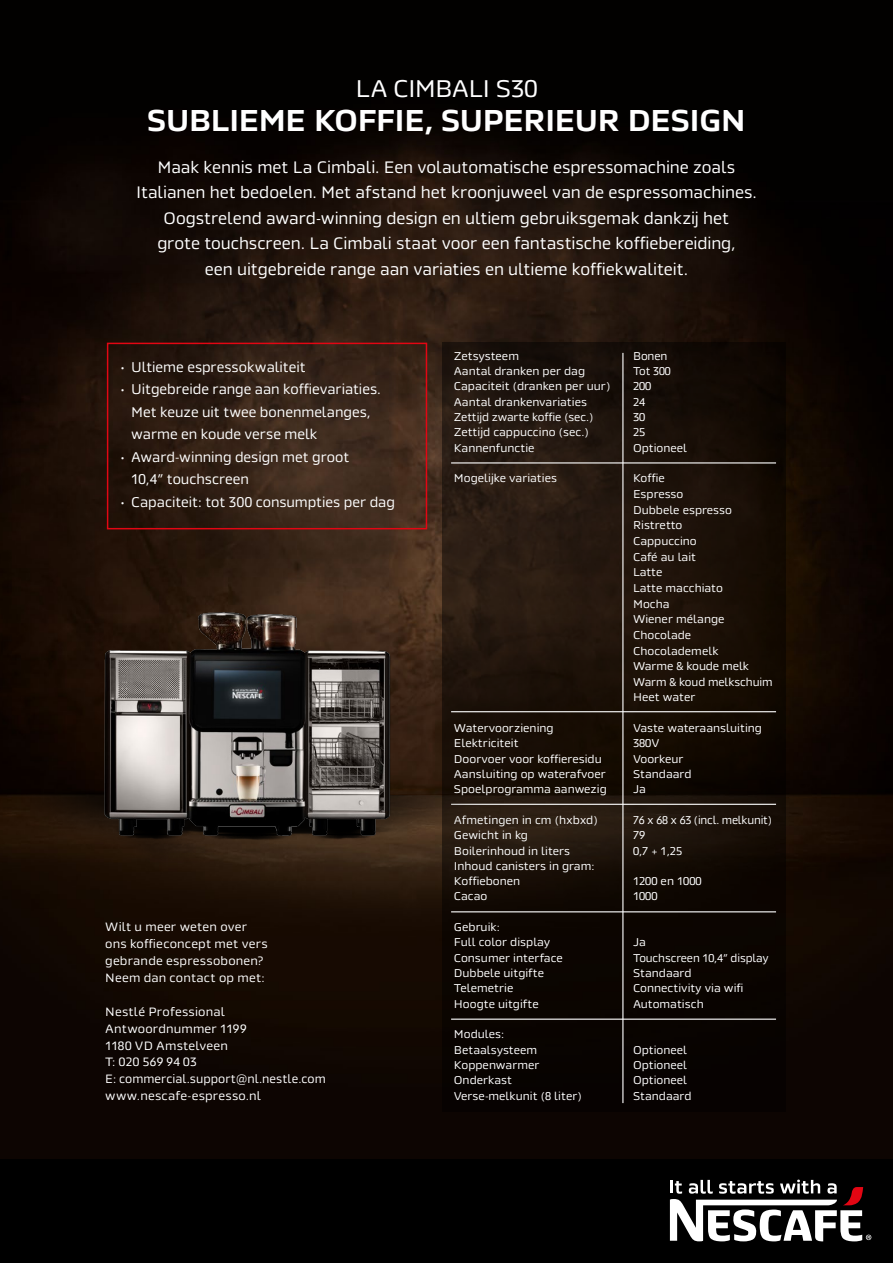
<style>
.page{position:relative;width:893px;height:1263px;background:#fff}
.page>*{position:absolute;margin:0;border:0;box-sizing:border-box;transform-origin:0 0}
.t1{font:700 30px "Nescafe Sans";letter-spacing:-.03em;color:#fff}
.t2{font:24px "Nescafe Sans";letter-spacing:-.03em;color:#fff}
.t3{font:16.5px/25.5px "Nescafe Sans";letter-spacing:-.01em;color:#fff;text-align:center}
.t4{font:13.95px/22.5px "Nescafe Sans";letter-spacing:-.005em;color:#fff}
.t5{font:12px/17px "Nescafe Sans";letter-spacing:.01em;color:#fff}
.t6{font:11.25px/15.6px "Nescafe Sans";color:#fff}
.t7{font:11.25px "Nescafe Sans";letter-spacing:-.02em;color:#fff}
.t8{font:11.25px "Nescafe Sans";color:#fff;scale:.96 1}
</style>
<div class="page">
<img style="left:0;top:0;width:893px;height:1159px">
<svg style="left:443px;top:343px;width:343px;height:769px;background:#170e07"></svg>
<hr style="left:451px;top:462px;width:325px;height:1px;background:#fff">
<hr style="left:451px;top:711px;width:325px;height:1px;background:#fff">
<hr style="left:451px;top:804px;width:325px;height:1px;background:#fff">
<hr style="left:451px;top:911px;width:325px;height:1px;background:#fff">
<hr style="left:451px;top:1018px;width:325px;height:2px;background:#fff">
<hr style="left:622px;top:353px;width:1px;height:750px;background:#fff">
<div style="left:0;top:1159px;width:893px;height:104px;background:#000"></div>
<svg style="left:670px;top:1179px;width:201px;height:62px"></svg>
<div style="left:107px;top:343px;width:320px;height:186px;border:2px solid #e30613"></div>
<img style="left:66px;top:601px;width:363px;height:188px">
<img style="left:0;top:789px;width:581px;height:124px">
<h2 class="t2" style="left:355px;top:75px;width:183px">LA CIMBALI S30</h2>
<h1 class="t1" style="left:147px;top:104px;width:601px">SUBLIEME KOFFIE, SUPERIEUR DESIGN</h1>
<p class="t3" style="left:136px;top:155px;width:622px">Maak kennis met La Cimbali. Een volautomatische espressomachine zoals Italianen het bedoelen. Met afstand het kroonjuweel van de espressomachines.<br>Oogstrelend award-winning design en ultiem gebruiksgemak dankzij het<br>grote touchscreen. La Cimbali staat voor een fantastische koffiebereiding,<br>een uitgebreide range aan variaties en ultieme koffiekwaliteit.</p>
<p class="t4" style="left:121px;top:356px;width:187px">• Ultieme espressokwaliteit</p>
<p class="t4" style="left:131px;top:378px;width:251px;text-indent:-10px">• Uitgebreide range aan koffievariaties.<br>Met keuze uit twee bonenmelanges, warme en koude verse melk</p>
<p class="t4" style="left:131px;top:446px;width:220px;text-indent:-11px">• Award-winning design met groot<br>10,4” touchscreen</p>
<p class="t4" style="left:121px;top:491px;width:276px">• Capaciteit: tot 300 consumpties per dag</p>
<p class="t5" style="left:105px;top:918px;width:164px">Wilt u meer weten over ons koffieconcept met vers gebrande espressobonen?<br>Neem dan contact op met:</p>
<p class="t5" style="left:105px;top:1003px;width:222px">Nestlé Professional<br>Antwoordnummer 1199<br>1180 VD Amstelveen<br>T: 020 569 94 03<br>E: commercial.support@nl.nestle.com www.nescafe-espresso.nl</p>
<p class="t6" style="left:454px;top:348px;width:67px">Zetsysteem</p>
<p class="t6" style="left:633px;top:348px;width:36px">Bonen</p>
<p class="t6" style="left:454px;top:363px;width:133px">Aantal dranken per dag</p>
<p class="t8" style="left:633px;top:365px;width:41px">Tot 300</p>
<p class="t6" style="left:454px;top:379px;width:158px">Capaciteit (dranken per uur)</p>
<p class="t6" style="left:633px;top:379px;width:20px">200</p>
<p class="t6" style="left:454px;top:394px;width:135px">Aantal drankenvariaties</p>
<p class="t6" style="left:633px;top:394px;width:14px">24</p>
<p class="t6" style="left:454px;top:409px;width:141px">Zettijd zwarte koffie (sec.)</p>
<p class="t6" style="left:633px;top:409px;width:14px">30</p>
<p class="t6" style="left:454px;top:425px;width:136px">Zettijd cappuccino (sec.)</p>
<p class="t6" style="left:633px;top:425px;width:14px">25</p>
<p class="t6" style="left:454px;top:440px;width:82px">Kannenfunctie</p>
<p class="t6" style="left:633px;top:440px;width:56px">Optioneel</p>
<p class="t6" style="left:454px;top:471px;width:105px">Mogelijke variaties</p>
<p class="t6" style="left:633px;top:471px;width:141px">Koffie<br>Espresso<br>Dubbele espresso<br>Ristretto<br>Cappuccino<br>Café au lait<br>Latte<br>Latte macchiato<br>Mocha<br>Wiener mélange<br>Chocolade<br>Chocolademelk<br>Warme &amp; koude melk<br>Warm &amp; koud melkschuim<br>Heet water</p>
<p class="t6" style="left:454px;top:720px;width:101px">Watervoorziening</p>
<p class="t6" style="left:633px;top:720px;width:131px">Vaste wateraansluiting</p>
<p class="t6" style="left:454px;top:736px;width:66px">Elektriciteit</p>
<p class="t6" style="left:633px;top:736px;width:28px">380V</p>
<p class="t6" style="left:454px;top:751px;width:149px">Doorvoer voor koffieresidu</p>
<p class="t6" style="left:633px;top:751px;width:52px">Voorkeur</p>
<p class="t6" style="left:454px;top:766px;width:154px">Aansluiting op waterafvoer</p>
<p class="t6" style="left:633px;top:766px;width:60px">Standaard</p>
<p class="t6" style="left:454px;top:782px;width:154px">Spoelprogramma aanwezig</p>
<p class="t6" style="left:633px;top:782px;width:15px">Ja</p>
<p class="t6" style="left:454px;top:812px;width:145px">Afmetingen in cm (hxbxd)</p>
<p class="t7" style="left:633px;top:814px;width:141px">76 x 68 x 63 (incl. melkunit)</p>
<p class="t6" style="left:454px;top:828px;width:76px">Gewicht in kg</p>
<p class="t6" style="left:633px;top:828px;width:14px">79</p>
<p class="t6" style="left:454px;top:843px;width:118px">Boilerinhoud in liters</p>
<p class="t6" style="left:633px;top:843px;width:51px">0,7 + 1,25</p>
<p class="t6" style="left:454px;top:858px;width:142px">Inhoud canisters in gram:<br>Koffiebonen</p>
<p class="t6" style="left:633px;top:874px;width:70px">1200 en 1000</p>
<p class="t6" style="left:454px;top:889px;width:35px">Cacao</p>
<p class="t6" style="left:633px;top:889px;width:26px">1000</p>
<p class="t6" style="left:454px;top:920px;width:98px">Gebruik:<br>Full color display</p>
<p class="t6" style="left:633px;top:935px;width:15px">Ja</p>
<p class="t6" style="left:454px;top:950px;width:110px">Consumer interface</p>
<p class="t6" style="left:633px;top:950px;width:137px">Touchscreen 10,4” display</p>
<p class="t6" style="left:454px;top:966px;width:92px">Dubbele uitgifte</p>
<p class="t6" style="left:633px;top:966px;width:60px">Standaard</p>
<p class="t6" style="left:454px;top:981px;width:61px">Telemetrie</p>
<p class="t6" style="left:633px;top:981px;width:112px">Connectivity via wifi</p>
<p class="t6" style="left:454px;top:996px;width:86px">Hoogte uitgifte</p>
<p class="t6" style="left:633px;top:996px;width:72px">Automatisch</p>
<p class="t6" style="left:454px;top:1027px;width:85px">Modules:<br>Betaalsysteem</p>
<p class="t6" style="left:633px;top:1042px;width:56px">Optioneel</p>
<p class="t6" style="left:454px;top:1057px;width:87px">Koppenwarmer</p>
<p class="t6" style="left:633px;top:1057px;width:56px">Optioneel</p>
<p class="t6" style="left:454px;top:1073px;width:60px">Onderkast</p>
<p class="t6" style="left:633px;top:1073px;width:56px">Optioneel</p>
<p class="t6" style="left:454px;top:1088px;width:129px">Verse-melkunit (8 liter)</p>
<p class="t6" style="left:633px;top:1088px;width:60px">Standaard</p>
</div>
